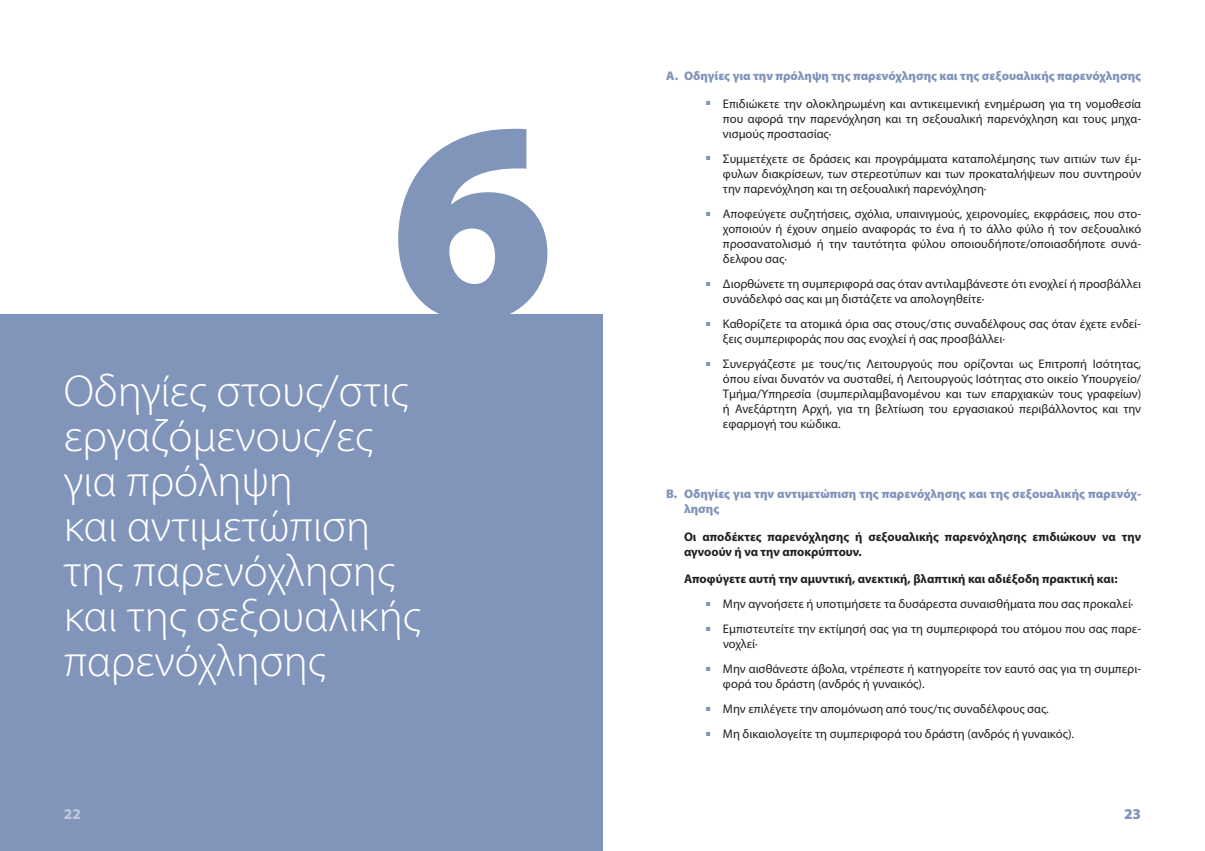
<style>
.page{position:relative;width:1205px;height:851px;background:#fff}
.page>*{position:absolute;margin:0;border:0;box-sizing:border-box;transform-origin:0 0}
.t1{font:900 287.5px "Myriad Pro";color:#8194ba}
.t2{font:300 45px/45px "Myriad Pro";color:#fff}
.t3{font:900 15px "Myriad Pro";color:#bfc7dc}
.t4{font:900 15px "Myriad Pro";color:#8194ba}
.t5{font:12.5px/15px "Myriad Pro";color:#231f20;text-align:justify}
.t6{font:700 12.5px/15px "Myriad Pro";color:#231f20}
.t7{font:900 12.5px/15px "Myriad Pro";color:#8194ba}
.s1{color:#8194ba}
</style>
<div class="page">
<div style="left:0;top:314px;width:602px;height:536px;background:#8194ba"></div>
<h1 class="t1" style="left:390px;top:58px;width:166px">6</h1>
<h2 class="t2" style="left:64px;top:369px;width:358px">Οδηγίες στους/στις εργαζόμενους/ες για πρόληψη<br>και αντιμετώπιση της παρενόχλησης και της σεξουαλικής παρενόχλησης</h2>
<p class="t7" style="left:666px;top:69px;width:476px">Α. Οδηγίες για την πρόληψη της παρενόχλησης και της σεξουαλικής παρενόχλησης</p>
<p class="t5" style="left:723px;top:96px;width:420px;text-indent:-18px"><span class="s1">▪</span> Επιδιώκετε την ολοκληρωμένη και αντικειμενική ενημέρωση για τη νομοθεσία που αφορά την παρενόχληση και τη σεξουαλική παρενόχληση και τους μηχα&shy;νισμούς προστασίας·</p>
<p class="t5" style="left:723px;top:151px;width:420px;text-indent:-18px"><span class="s1">▪</span> Συμμετέχετε σε δράσεις και προγράμματα καταπολέμησης των αιτιών των έμ&shy;φυλων διακρίσεων, των στερεοτύπων και των προκαταλήψεων που συντηρούν την παρενόχληση και τη σεξουαλική παρενόχληση·</p>
<p class="t5" style="left:723px;top:206px;width:420px;text-indent:-18px"><span class="s1">▪</span> Αποφεύγετε συζητήσεις, σχόλια, υπαινιγμούς, χειρονομίες, εκφράσεις, που στο&shy;χοποιούν ή έχουν σημείο αναφοράς το ένα ή το άλλο φύλο ή τον σεξουαλικό προσανατολισμό ή την ταυτότητα φύλου οποιουδήποτε/οποιασδήποτε συνά&shy;δελφου σας·</p>
<p class="t5" style="left:723px;top:276px;width:420px;text-indent:-18px"><span class="s1">▪</span> Διορθώνετε τη συμπεριφορά σας όταν αντιλαμβάνεστε ότι ενοχλεί ή προσβάλλει συνάδελφό σας και μη διστάζετε να απολογηθείτε·</p>
<p class="t5" style="left:723px;top:316px;width:420px;text-indent:-18px"><span class="s1">▪</span> Καθορίζετε τα ατομικά όρια σας στους/στις συναδέλφους σας όταν έχετε ενδεί&shy;ξεις συμπεριφοράς που σας ενοχλεί ή σας προσβάλλει·</p>
<p class="t5" style="left:723px;top:356px;width:420px;text-indent:-18px"><span class="s1">▪</span> Συνεργάζεστε με τους/τις Λειτουργούς που ορίζονται ως Επιτροπή Ισότητας, όπου είναι δυνατόν να συσταθεί, ή Λειτουργούς Ισότητας στο οικείο Υπουργείο/ Τμήμα/Υπηρεσία (συμπεριλαμβανομένου και των επαρχιακών τους γραφείων) ή Ανεξάρτητη Αρχή, για τη βελτίωση του εργασιακού περιβάλλοντος και την εφαρμογή του κώδικα.</p>
<p class="t7" style="left:684px;top:486px;width:459px;text-indent:-18px">Β. Οδηγίες για την αντιμετώπιση της παρενόχλησης και της σεξουαλικής παρενόχ&shy;λησης</p>
<p class="t6" style="left:684px;top:528px;width:459px">Οι αποδέκτες παρενόχλησης ή σεξουαλικής παρενόχλησης επιδιώκουν να την αγνοούν ή να την αποκρύπτουν.</p>
<p class="t6" style="left:684px;top:571px;width:435px">Αποφύγετε αυτή την αμυντική, ανεκτική, βλαπτική και αδιέξοδη πρακτική και:</p>
<p class="t5" style="left:705px;top:596px;width:430px"><span class="s1">▪</span> Μην αγνοήσετε ή υποτιμήσετε τα δυσάρεστα συναισθήματα που σας προκαλεί·</p>
<p class="t5" style="left:723px;top:621px;width:420px;text-indent:-18px"><span class="s1">▪</span> Εμπιστευτείτε την εκτίμησή σας για τη συμπεριφορά του ατόμου που σας παρε&shy;νοχλεί·</p>
<p class="t5" style="left:723px;top:661px;width:420px;text-indent:-18px"><span class="s1">▪</span> Μην αισθάνεστε άβολα, ντρέπεστε ή κατηγορείτε τον εαυτό σας για τη συμπερι&shy;φορά του δράστη (ανδρός ή γυναικός).</p>
<p class="t5" style="left:705px;top:701px;width:345px"><span class="s1">▪</span> Μην επιλέγετε την απομόνωση από τους/τις συναδέλφους σας.</p>
<p class="t5" style="left:705px;top:726px;width:370px"><span class="s1">▪</span> Μη δικαιολογείτε τη συμπεριφορά του δράστη (ανδρός ή γυναικός).</p>
<p class="t3" style="left:64px;top:805px;width:19px">22</p>
<p class="t4" style="left:1124px;top:805px;width:19px">23</p>
</div>
